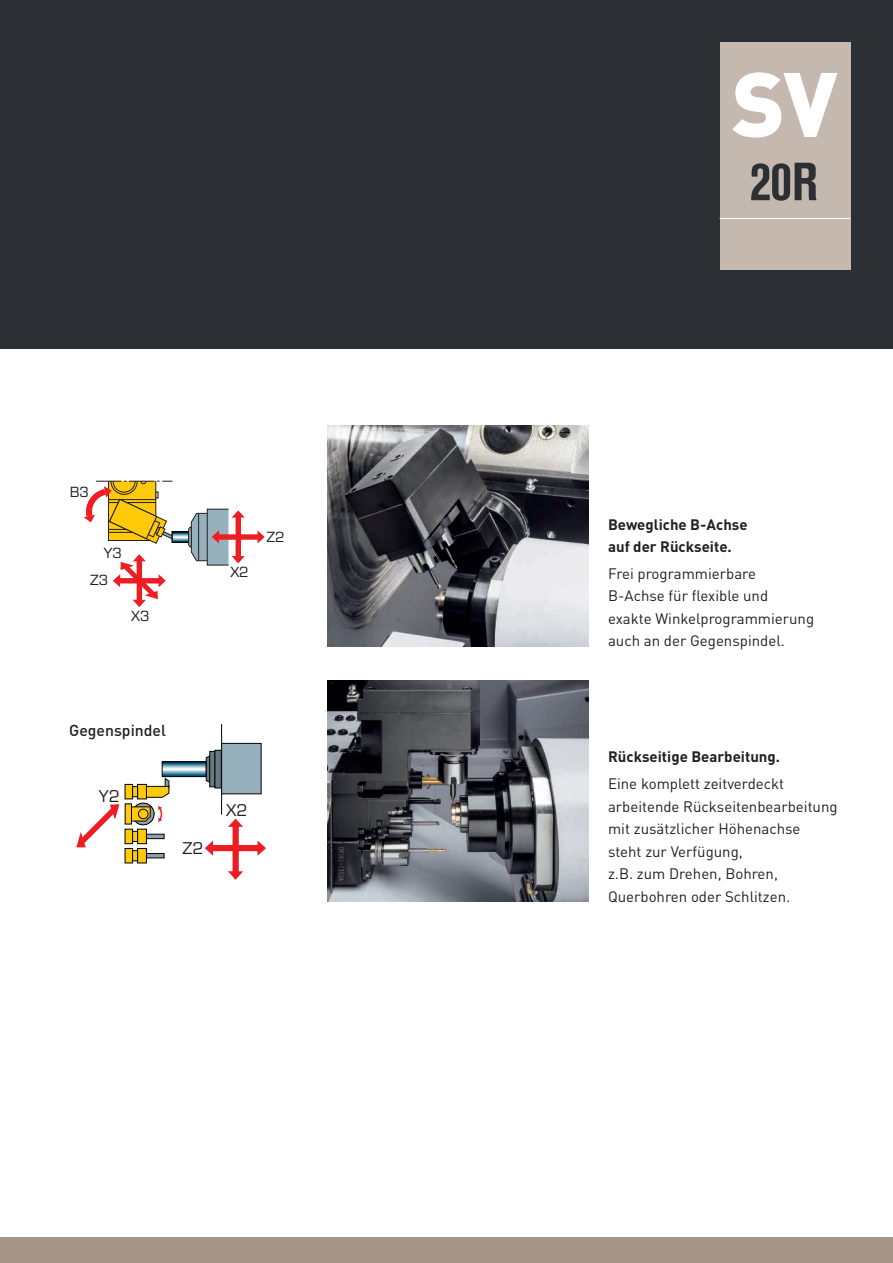
<style>
.page{position:relative;width:893px;height:1263px;background:#fff}
.page>*{position:absolute;margin:0;border:0;box-sizing:border-box;transform-origin:0 0}
.t1{font:900 90px "DIN";color:#fff}
.t2{font:52.5px "Ad Grotesk SB Dem Bol Con";color:#2c2f34}
.t3{font:500 15.75px "DIN";color:#231f20}
.t4{font:15.75px "Eurostile LT";color:#231f20}
.t5{font:15px/22.5px "DIN";color:#231f20}
.t6{font:700 15px/22.5px "DIN";color:#231f20}
.t7{font:13.65px/27.2px "Eurostile LT";color:#231f20}
</style>
<div class="page">
<div style="left:0;top:1237px;width:893px;height:26px;background:#a59488"></div>
<div style="left:0;top:0;width:893px;height:349px;background:#2c2f34"></div>
<img style="left:327px;top:425px;width:262px;height:221px">
<img style="left:327px;top:680px;width:262px;height:221px">
<div style="left:720px;top:43px;width:130px;height:227px;background:#c4b8af"></div>
<hr style="left:720px;top:218px;width:130px;height:1px;background:#fff">
<svg style="left:174px;top:533px;width:13px;height:8px"></svg>
<div style="left:171px;top:531px;width:18px;height:12px;border:1px solid #020404"></div>
<svg style="left:207px;top:509px;width:22px;height:56px"></svg>
<svg style="left:84px;top:481px;width:90px;height:63px"></svg>
<svg style="left:113px;top:554px;width:53px;height:53px"></svg>
<svg style="left:188px;top:510px;width:77px;height:53px"></svg>
<svg style="left:164px;top:763px;width:41px;height:12px"></svg>
<div style="left:162px;top:761px;width:45px;height:16px;border:1px solid #020404"></div>
<svg style="left:76px;top:804px;width:43px;height:43px"></svg>
<svg style="left:205px;top:724px;width:61px;height:156px"></svg>
<div style="left:221px;top:743px;width:41px;height:51px;background:#96b0bd;border:1px solid #020404"></div>
<svg style="left:158px;top:806px;width:5px;height:16px"></svg>
<svg style="left:146px;top:777px;width:24px;height:21px"></svg>
<div style="left:137px;top:784px;width:10px;height:15px;background:#feca0a;border:1px solid #020404"></div>
<div style="left:125px;top:784px;width:8px;height:15px;background:#feca0a;border:1px solid #020404"></div>
<svg style="left:132px;top:786px;width:6px;height:11px"></svg>
<svg style="left:147px;top:853px;width:18px;height:5px"></svg>
<div style="left:137px;top:848px;width:10px;height:15px;background:#feca0a;border:1px solid #020404"></div>
<div style="left:125px;top:848px;width:8px;height:15px;background:#feca0a;border:1px solid #020404"></div>
<svg style="left:132px;top:850px;width:6px;height:11px"></svg>
<svg style="left:147px;top:834px;width:18px;height:5px"></svg>
<div style="left:137px;top:829px;width:10px;height:15px;background:#feca0a;border:1px solid #020404"></div>
<div style="left:125px;top:829px;width:8px;height:15px;background:#feca0a;border:1px solid #020404"></div>
<svg style="left:132px;top:831px;width:6px;height:11px"></svg>
<svg style="left:132px;top:803px;width:22px;height:22px"></svg>
<div style="left:132px;top:803px;width:23px;height:22px;border:1px dashed #020404;border-radius:50%"></div>
<svg style="left:132px;top:806px;width:19px;height:16px"></svg>
<div style="left:138px;top:809px;width:10px;height:10px;background:#feca0a;border-radius:50%"></div>
<div style="left:138px;top:809px;width:10px;height:10px;border:1px solid #020404;border-radius:50%"></div>
<div style="left:125px;top:803px;width:7px;height:21px;background:#feca0a;border:1px solid #020404"></div>
<p class="t7" style="left:70px;top:479px;width:20px">B3</p>
<p class="t7" style="left:90px;top:540px;width:33px;text-indent:14px">Y3<br>Z3</p>
<p class="t7" style="left:131px;top:603px;width:20px">X3</p>
<p class="t7" style="left:230px;top:559px;width:20px">X2</p>
<p class="t7" style="left:267px;top:523px;width:20px">Z2</p>
<p class="t3" style="left:69px;top:720px;width:98px">Gegenspindel</p>
<p class="t4" style="left:99px;top:787px;width:22px">Y2</p>
<p class="t4" style="left:183px;top:839px;width:22px">Z2</p>
<p class="t4" style="left:226px;top:801px;width:23px">X2</p>
<h1 class="t1" style="left:732px;top:44px;width:107px">SV</h1>
<h2 class="t2" style="left:749px;top:151px;width:72px">20R</h2>
<p class="t6" style="left:608px;top:512px;width:141px">Bewegliche B-Achse auf der Rückseite.</p>
<p class="t5" style="left:608px;top:562px;width:208px">Frei programmierbare<br>B-Achse für flexible und exakte Winkelprogrammierung auch an der Gegenspindel.</p>
<p class="t6" style="left:608px;top:745px;width:174px">Rückseitige Bearbeitung.</p>
<p class="t5" style="left:608px;top:772px;width:231px">Eine komplett zeitverdeckt arbeitende Rückseitenbearbeitung mit zusätzlicher Höhenachse steht zur Verfügung,<br>z.B. zum Drehen, Bohren,<br>Querbohren oder Schlitzen.</p>
</div>
